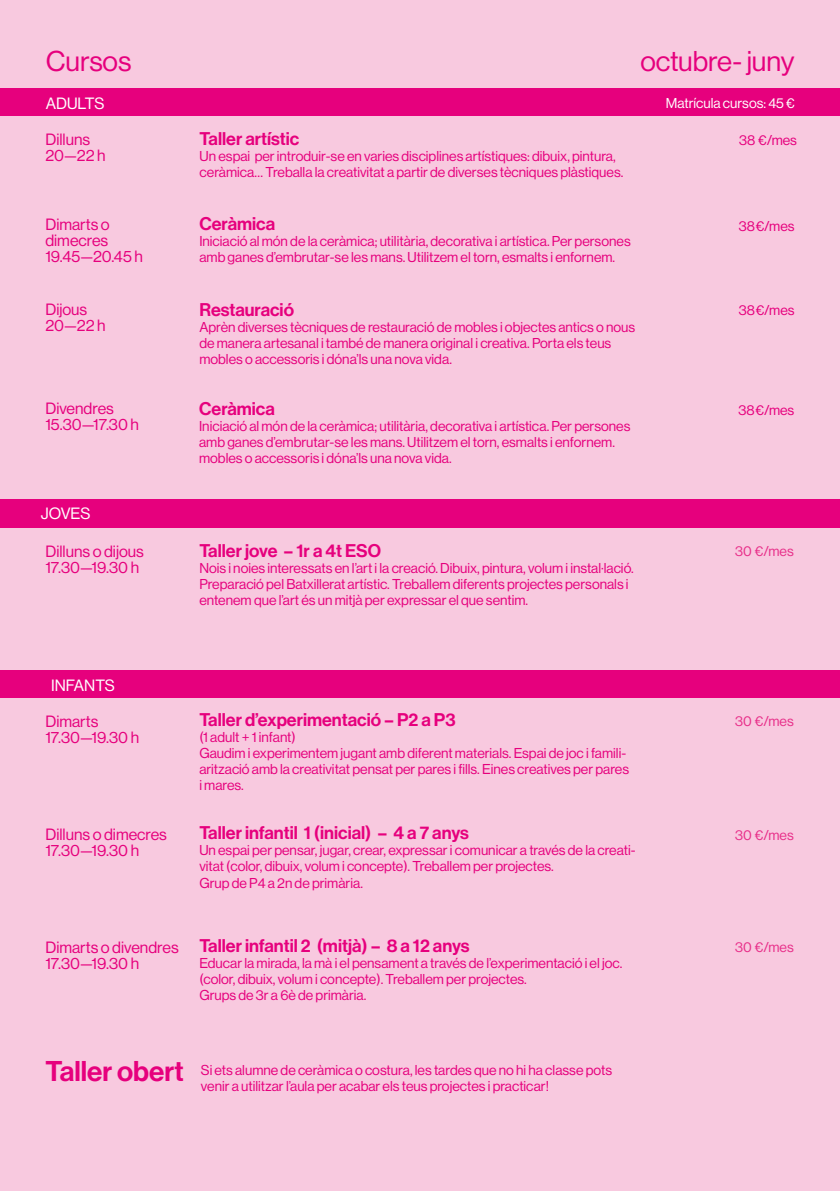
<style>
.page{position:relative;width:840px;height:1191px;background:#fff}
.page>*{position:absolute;margin:0;border:0;box-sizing:border-box;transform-origin:0 0}
.t1{font:28px "Neue Haas Display";letter-spacing:-.005em;color:#e6007d}
.t2{font:18px "Neue Haas Display Mediu";color:#e6007d}
.t3{font:16px/16px "Neue Haas Display";color:#e6007d}
.t4{font:16px "Neue Haas Display";letter-spacing:-.005em;color:#fff}
.t5{font:14px/16px "Neue Haas Display";color:#e6007d}
.t6{font:14px "Neue Haas Display";color:#e8308a}
.t7{font:14px "Neue Haas Display";color:#fff}
.s1{font-family:"Neue Haas Display Mediu";font-size:28px}
</style>
<div class="page">
<div style="left:0;top:0;width:839px;height:1191px;background:#f8c9df"></div>
<div style="left:0;top:88px;width:839px;height:28px;background:#e6007d"></div>
<div style="left:0;top:500px;width:839px;height:28px;background:#e6007d"></div>
<div style="left:0;top:670px;width:839px;height:27px;background:#e6007d"></div>
<h1 class="t1" style="left:46px;top:45px;width:87px">Cursos</h1>
<h1 class="t1" style="left:640px;top:45px;width:155px">octubre- juny</h1>
<p class="t4" style="left:46px;top:94px;width:60px">ADULTS</p>
<p class="t7" style="left:665px;top:95px;width:130px">Matrícula cursos: 45 €</p>
<p class="t3" style="left:45px;top:132px;width:62px">Dilluns<br>20—22 h</p>
<p class="t2" style="left:199px;top:128px;width:101px">Taller artístic</p>
<p class="t5" style="left:199px;top:148px;width:425px">Un espai per introduir-se en varies disciplines artístiques: dibuix, pintura, ceràmica… Treballa la creativitat a partir de diverses tècniques plàstiques.</p>
<p class="t5" style="left:738px;top:132px;width:59px">38 €/mes</p>
<p class="t3" style="left:45px;top:216px;width:99px">Dimarts o dimecres<br>19.45—20.45 h</p>
<p class="t3" style="left:45px;top:301px;width:62px">Dijous<br>20—22 h</p>
<p class="t3" style="left:45px;top:400px;width:95px">Divendres<br>15.30—17.30 h</p>
<p class="t2" style="left:199px;top:213px;width:77px">Ceràmica</p>
<p class="t5" style="left:199px;top:233px;width:432px">Iniciació al món de la ceràmica; utilitària, decorativa i artística. Per persones amb ganes d’embrutar-se les mans. Utilitzem el torn, esmalts i enfornem.</p>
<p class="t2" style="left:199px;top:299px;width:96px">Restauració</p>
<p class="t5" style="left:199px;top:319px;width:437px">Aprèn diverses tècniques de restauració de mobles i objectes antics o nous de manera artesanal i també de manera original i creativa. Porta els teus mobles o accessoris i dóna’ls una nova vida.</p>
<p class="t2" style="left:199px;top:398px;width:77px">Ceràmica</p>
<p class="t5" style="left:199px;top:418px;width:432px">Iniciació al món de la ceràmica; utilitària, decorativa i artística. Per persones amb ganes d’embrutar-se les mans. Utilitzem el torn, esmalts i enfornem. mobles o accessoris i dóna’ls una nova vida.</p>
<p class="t5" style="left:738px;top:218px;width:57px">38 €/mes</p>
<p class="t5" style="left:738px;top:302px;width:57px">38 €/mes</p>
<p class="t5" style="left:738px;top:402px;width:57px">38 €/mes</p>
<p class="t4" style="left:41px;top:504px;width:51px">JOVES</p>
<p class="t3" style="left:45px;top:543px;width:100px">Dilluns o dijous<br>17.30—19.30 h</p>
<p class="t2" style="left:199px;top:540px;width:183px">Taller jove – 1r a 4t ESO</p>
<p class="t5" style="left:199px;top:560px;width:435px">Nois i noies interessats en l’art i la creació. Dibuix, pintura, volum i instal·lació.<br>Preparació pel Batxillerat artístic. Treballem diferents projectes personals i entenem que l’art és un mitjà per expressar el que sentim.</p>
<p class="t6" style="left:734px;top:543px;width:60px">30 €/mes</p>
<p class="t4" style="left:51px;top:676px;width:65px">INFANTS</p>
<p class="t3" style="left:45px;top:713px;width:95px">Dimarts<br>17.30—19.30 h</p>
<p class="t3" style="left:45px;top:826px;width:123px">Dilluns o dimecres<br>17.30—19.30 h</p>
<p class="t2" style="left:199px;top:709px;width:257px">Taller d’experimentació – P2 a P3</p>
<p class="t5" style="left:199px;top:729px;width:431px">(1 adult + 1 infant)<br>Gaudim i experimentem jugant amb diferent materials. Espai de joc i famili&shy;arització amb la creativitat pensat per pares i fills. Eines creatives per pares i mares.</p>
<p class="t2" style="left:199px;top:822px;width:271px">Taller infantil 1 (inicial) – 4 a 7 anys</p>
<p class="t5" style="left:199px;top:842px;width:437px">Un espai per pensar, jugar, crear, expressar i comunicar a través de la creati&shy;vitat (color, dibuix, volum i concepte). Treballem per projectes.<br>Grup de P4 a 2n de primària.</p>
<p class="t6" style="left:734px;top:712px;width:60px">30 €/mes</p>
<p class="t6" style="left:734px;top:826px;width:60px">30 €/mes</p>
<p class="t3" style="left:45px;top:939px;width:135px">Dimarts o divendres<br>17.30—19.30 h</p>
<p class="t2" style="left:199px;top:935px;width:272px">Taller infantil 2 (mitjà) – 8 a 12 anys</p>
<p class="t5" style="left:199px;top:955px;width:424px">Educar la mirada, la mà i el pensament a través de l’experimentació i el joc. (color, dibuix, volum i concepte). Treballem per projectes.<br>Grups de 3r a 6è de primària.</p>
<p class="t6" style="left:734px;top:939px;width:60px">30 €/mes</p>
<p class="t5" style="left:201px;top:1062px;width:412px;text-indent:-155px"><span class="s1">Taller obert</span> Si ets alumne de ceràmica o costura, les tardes que no hi ha classe pots venir a utilitzar l’aula per acabar els teus projectes i practicar!</p>
</div>
